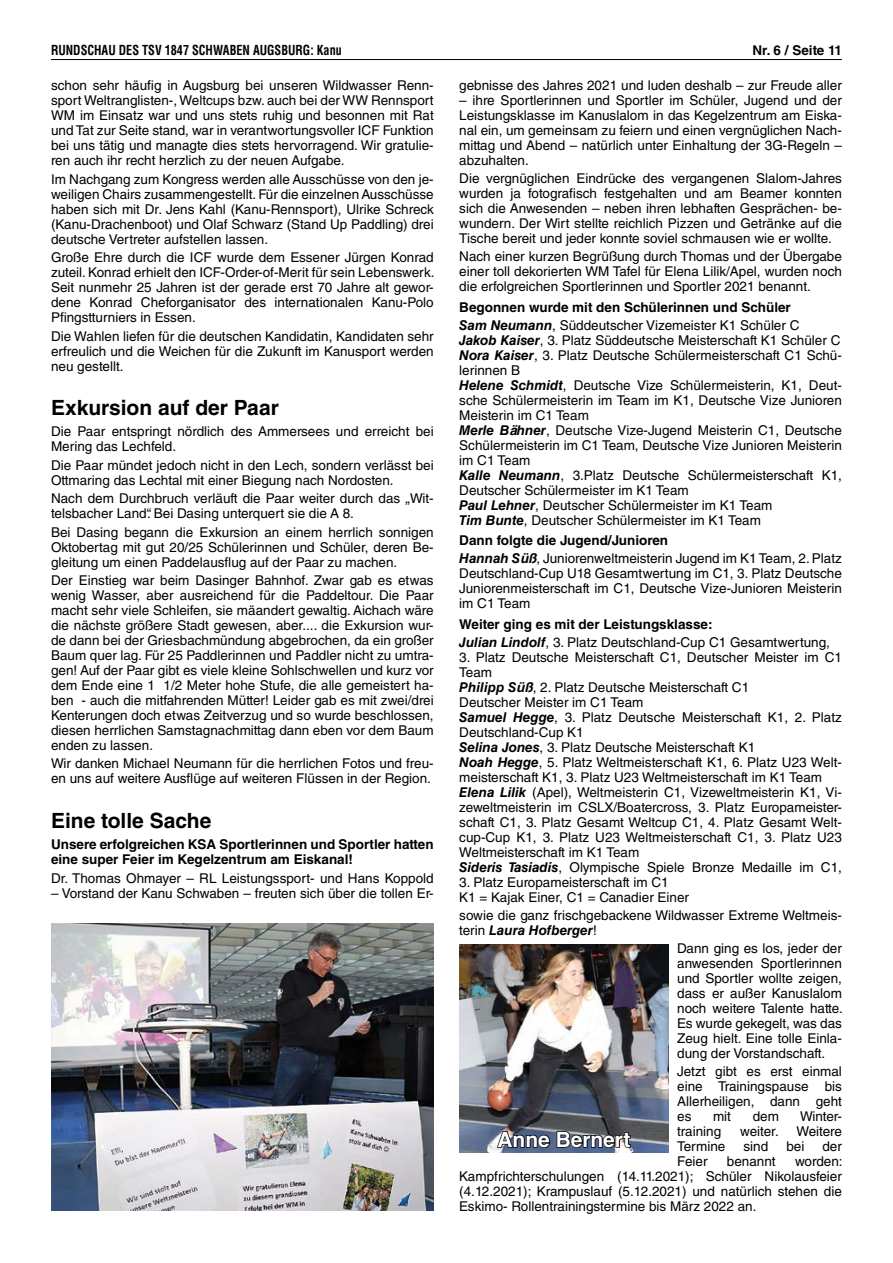
<style>
.page{position:relative;width:893px;height:1263px;background:#fff}
.page>*{position:absolute;margin:0;border:0;box-sizing:border-box;transform-origin:0 0}
.t1{font:700 21px "Helvetica LT Std";color:#000}
.t2{font:700 21px "Helvetica LT Std";color:#fff}
.t3{font:13.5px/15px "Helvetica LT Std";color:#000;text-align:justify}
.t4{font:700 13.5px/15px "Helvetica LT Std";color:#000}
.t5{font:700 condensed 13.5px "Helvetica LT Std";color:#000;scale:.9 1}
.s1{font-style:italic}
.s2{font-weight:400}
.s3{font-weight:700;font-style:italic}
.s4{font-weight:700}
</style>
<div class="page">
<hr style="left:51px;top:59px;width:791px;height:1px;background:#000">
<img style="left:51px;top:923px;width:383px;height:288px">
<img style="left:459px;top:944px;width:210px;height:208px">
<svg style="left:496px;top:1125px;width:135px;height:24px;background:#464c59"></svg>
<p class="t5" style="left:51px;top:42px;width:325px">RUNDSCHAU DES TSV 1847 SCHWABEN AUGSBURG: Kanu</p>
<p class="t4" style="left:752px;top:43px;width:91px">Nr. 6 / Seite 11</p>
<p class="t3" style="left:51px;top:78px;width:384px">schon sehr häufig in Augsburg bei unseren Wildwasser Renn&shy;sport Weltranglisten-, Weltcups bzw. auch bei der WW Rennsport WM im Einsatz war und uns stets ruhig und besonnen mit Rat und Tat zur Seite stand, war in verantwortungsvoller ICF Funktion bei uns tätig und managte dies stets hervorragend. Wir gratulie&shy;ren auch ihr recht herzlich zu der neuen Aufgabe.</p>
<p class="t3" style="left:51px;top:172px;width:384px">Im Nachgang zum Kongress werden alle Ausschüsse von den je&shy;weiligen Chairs zusammengestellt. Für die einzelnen Ausschüsse haben sich mit Dr. Jens Kahl (Kanu-Rennsport), Ulrike Schreck (Kanu-Drachenboot) und Olaf Schwarz (Stand Up Paddling) drei deutsche Vertreter aufstellen lassen.</p>
<p class="t3" style="left:51px;top:250px;width:385px">Große Ehre durch die ICF wurde dem Essener Jürgen Konrad zuteil. Konrad erhielt den ICF-Order-of-Merit für sein Lebenswerk.<br>Seit nunmehr 25 Jahren ist der gerade erst 70 Jahre alt gewor&shy;dene Konrad Cheforganisator des internationalen Kanu-Polo Pfingstturniers in Essen.</p>
<p class="t3" style="left:51px;top:328px;width:384px">Die Wahlen liefen für die deutschen Kandidatin, Kandidaten sehr erfreulich und die Weichen für die Zukunft im Kanusport werden neu gestellt.</p>
<h1 class="t1" style="left:51px;top:395px;width:229px">Exkursion auf der Paar</h1>
<p class="t3" style="left:51px;top:424px;width:384px">Die Paar entspringt nördlich des Ammersees und erreicht bei<br>Mering das Lechfeld.</p>
<p class="t3" style="left:51px;top:457px;width:384px">Die Paar mündet jedoch nicht in den Lech, sondern verlässt bei<br>Ottmaring das Lechtal mit einer Biegung nach Nordosten.</p>
<p class="t3" style="left:51px;top:491px;width:384px">Nach dem Durchbruch verläuft die Paar weiter durch das „Wit&shy;telsbacher Land“. Bei Dasing unterquert sie die A 8.</p>
<p class="t3" style="left:51px;top:524px;width:384px">Bei Dasing begann die Exkursion an einem herrlich sonnigen Oktobertag mit gut 20/25 Schülerinnen und Schüler, deren Be&shy;gleitung um einen Paddelausflug auf der Paar zu machen.</p>
<p class="t3" style="left:51px;top:573px;width:384px">Der Einstieg war beim Dasinger Bahnhof. Zwar gab es etwas wenig Wasser, aber ausreichend für die Paddeltour. Die Paar macht sehr viele Schleifen, sie mäandert gewaltig. Aichach wäre die nächste größere Stadt gewesen, aber.... die Exkursion wur&shy;de dann bei der Griesbachmündung abgebrochen, da ein großer Baum quer lag. Für 25 Paddlerinnen und Paddler nicht zu umtra&shy;gen! Auf der Paar gibt es viele kleine Sohlschwellen und kurz vor dem Ende eine 1 1/2 Meter hohe Stufe, die alle gemeistert ha&shy;ben - auch die mitfahrenden Mütter! Leider gab es mit zwei/drei Kenterungen doch etwas Zeitverzug und so wurde beschlossen, diesen herrlichen Samstagnachmittag dann eben vor dem Baum enden zu lassen.</p>
<p class="t3" style="left:51px;top:756px;width:384px">Wir danken Michael Neumann für die herrlichen Fotos und freu&shy;en uns auf weitere Ausflüge auf weiteren Flüssen in der Region.</p>
<h1 class="t1" style="left:51px;top:807px;width:162px">Eine tolle Sache</h1>
<p class="t4" style="left:51px;top:837px;width:384px">Unsere erfolgreichen KSA Sportlerinnen und Sportler hatten eine super Feier im Kegelzentrum am Eiskanal!</p>
<p class="t3" style="left:51px;top:870px;width:384px">Dr. Thomas Ohmayer – RL Leistungssport- und Hans Koppold</p>
<p class="t3" style="left:51px;top:885px;width:384px">– Vorstand der Kanu Schwaben – freuten sich über die tollen Er-</p>
<p class="t3" style="left:459px;top:78px;width:384px">gebnisse des Jahres 2021 und luden deshalb – zur Freude aller</p>
<p class="t3" style="left:459px;top:93px;width:384px">– ihre Sportlerinnen und Sportler im Schüler, Jugend und der Leistungsklasse im Kanuslalom in das Kegelzentrum am Eiska&shy;nal ein, um gemeinsam zu feiern und einen vergnüglichen Nach&shy;mittag und Abend – natürlich unter Einhaltung der 3G-Regeln – abzuhalten.</p>
<p class="t3" style="left:459px;top:171px;width:384px">Die vergnüglichen Eindrücke des vergangenen Slalom-Jahres wurden ja fotografisch festgehalten und am Beamer konnten sich die Anwesenden – neben ihren lebhaften Gesprächen- be&shy;wundern. Der Wirt stellte reichlich Pizzen und Getränke auf die Tische bereit und jeder konnte soviel schmausen wie er wollte.</p>
<p class="t3" style="left:459px;top:249px;width:384px">Nach einer kurzen Begrüßung durch Thomas und der Übergabe einer toll dekorierten WM Tafel für Elena Lilik/Apel, wurden noch die erfolgreichen Sportlerinnen und Sportler 2021 benannt.</p>
<p class="t4" style="left:459px;top:297px;width:342px;line-height:18.5px">Begonnen wurde mit den Schülerinnen und Schüler<br><span class="s1">Sam Neumann</span><span class="s2">, Süddeutscher Vizemeister K1 Schüler C</span></p>
<p class="t3" style="left:459px;top:333px;width:384px;text-align:left"><span class="s3">Jakob Kaiser</span>, 3. Platz Süddeutsche Meisterschaft K1 Schüler C <span class="s3">Nora Kaiser</span>, 3. Platz Deutsche Schülermeisterschaft C1 Schü&shy;lerinnen B<br><span class="s3">Helene Schmidt</span>, Deutsche Vize Schülermeisterin, K1, Deut&shy;sche Schülermeisterin im Team im K1, Deutsche Vize Junioren Meisterin im C1 Team<br><span class="s3">Merle Bähner</span>, Deutsche Vize-Jugend Meisterin C1, Deutsche Schülermeisterin im C1 Team, Deutsche Vize Junioren Meisterin im C1 Team<br><span class="s3">Kalle Neumann</span>, 3.Platz Deutsche Schülermeisterschaft K1, Deutscher Schülermeister im K1 Team<br><span class="s3">Paul Lehner</span>, Deutscher Schülermeister im K1 Team<br><span class="s3">Tim Bunte</span>, Deutscher Schülermeister im K1 Team</p>
<p class="t3" style="left:459px;top:531px;width:384px;line-height:18.5px"><span class="s4">Dann folgte die Jugend/Junioren<br></span><span class="s3">Hannah Süß</span>, Juniorenweltmeisterin Jugend im K1 Team, 2. Platz</p>
<p class="t3" style="left:459px;top:566px;width:384px">Deutschland-Cup U18 Gesamtwertung im C1, 3. Platz Deutsche Juniorenmeisterschaft im C1, Deutsche Vize-Junioren Meisterin im C1 Team</p>
<p class="t3" style="left:459px;top:615px;width:372px;line-height:18.5px"><span class="s4">Weiter ging es mit der Leistungsklasse:<br></span><span class="s3">Julian Lindolf</span>, 3. Platz Deutschland-Cup C1 Gesamtwertung,</p>
<p class="t3" style="left:459px;top:650px;width:384px;text-align:left">3. Platz Deutsche Meisterschaft C1, Deutscher Meister im C1<br>Team<br><span class="s3">Philipp Süß</span>, 2. Platz Deutsche Meisterschaft C1<br>Deutscher Meister im C1 Team<br><span class="s3">Samuel Hegge</span>, 3. Platz Deutsche Meisterschaft K1, 2. Platz Deutschland-Cup K1<br><span class="s3">Selina Jones</span>, 3. Platz Deutsche Meisterschaft K1<br><span class="s3">Noah Hegge</span>, 5. Platz Weltmeisterschaft K1, 6. Platz U23 Welt&shy;meisterschaft K1, 3. Platz U23 Weltmeisterschaft im K1 Team <span class="s3">Elena Lilik</span> (Apel), Weltmeisterin C1, Vizeweltmeisterin K1, Vi&shy;zeweltmeisterin im CSLX/Boatercross, 3. Platz Europameister&shy;schaft C1, 3. Platz Gesamt Weltcup C1, 4. Platz Gesamt Welt&shy;cup-Cup K1, 3. Platz U23 Weltmeisterschaft C1, 3. Platz U23<br>Weltmeisterschaft im K1 Team<br><span class="s3">Sideris Tasiadis</span>, Olympische Spiele Bronze Medaille im C1,</p>
<p class="t3" style="left:459px;top:875px;width:231px">3. Platz Europameisterschaft im C1<br>K1 = Kajak Einer, C1 = Canadier Einer</p>
<p class="t3" style="left:459px;top:908px;width:384px">sowie die ganz frischgebackene Wildwasser Extreme Weltmeis&shy;terin <span class="s3">Laura Hofberger</span>!</p>
<p class="t3" style="left:677px;top:940px;width:167px">Dann ging es los, jeder der anwesenden Sportlerinnen und Sportler wollte zeigen, dass er außer Kanuslalom noch weitere Talente hatte.<br>Es wurde gekegelt, was das Zeug hielt. Eine tolle Einla&shy;dung der Vorstandschaft.</p>
<p class="t3" style="left:677px;top:1064px;width:166px">Jetzt gibt es erst einmal eine Trainingspause bis Allerheiligen, dann geht es</p>
<p class="t3" style="left:713px;top:1109px;width:19px">mit</p>
<p class="t3" style="left:753px;top:1109px;width:28px">dem</p>
<p class="t3" style="left:800px;top:1109px;width:43px">Winter-</p>
<p class="t3" style="left:677px;top:1124px;width:46px">training</p>
<p class="t3" style="left:740px;top:1124px;width:40px">weiter.</p>
<p class="t3" style="left:796px;top:1124px;width:47px">Weitere</p>
<p class="t3" style="left:677px;top:1139px;width:50px">Termine</p>
<p class="t3" style="left:743px;top:1139px;width:26px">sind</p>
<p class="t3" style="left:786px;top:1139px;width:20px">bei</p>
<p class="t3" style="left:822px;top:1139px;width:21px">der</p>
<p class="t3" style="left:677px;top:1154px;width:32px">Feier</p>
<p class="t3" style="left:727px;top:1154px;width:50px">benannt</p>
<h1 class="t2" style="left:497px;top:1127px;width:135px">Anne Bernert</h1>
<p class="t3" style="left:459px;top:1154px;width:385px;text-indent:336px">worden:<br>Kampfrichterschulungen (14.11.2021); Schüler Nikolausfeier (4.12.2021); Krampuslauf (5.12.2021) und natürlich stehen die Eskimo- Rollentrainingstermine bis März 2022 an.</p>
</div>
